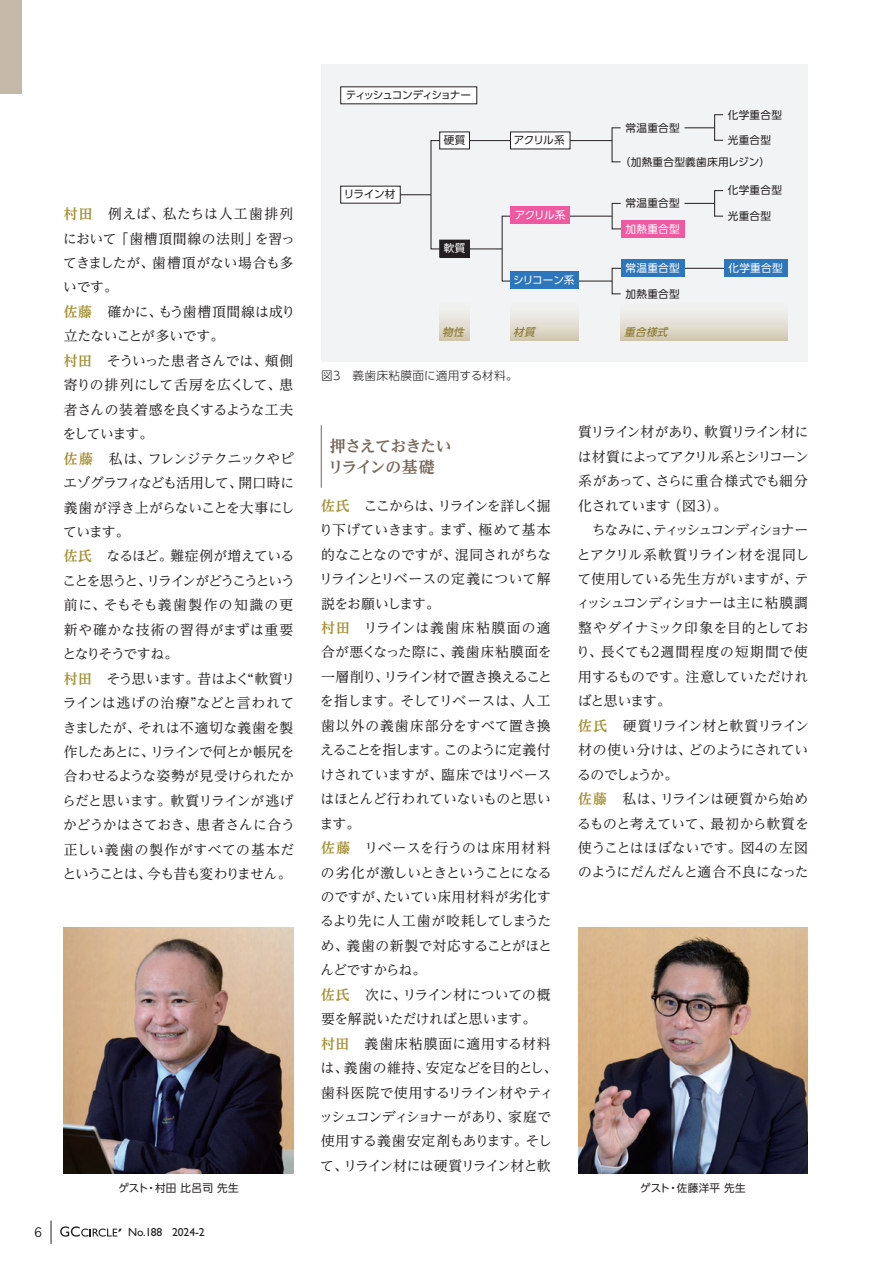
<style>
.page{position:relative;width:893px;height:1263px;background:#fff}
.page>*{position:absolute;margin:0;border:0;box-sizing:border-box;transform-origin:0 0}
.t1{font:700 15.9px/21.3px "UD Reimin Pr 6 N";letter-spacing:-.05em;color:#766758}
.t2{font:13.8px/24.5px "UD Reimin Pr 6 N";letter-spacing:-.02em;color:#231f20}
.t3{font:13.35px "Copperplate Gothic Std 29 AB";color:#231f20}
.t4{font:300 11.7px "UD Shin Go Pr 6 N";letter-spacing:.025em;color:#231f20}
.t5{font:11.7px "Gill Sans Std";letter-spacing:-.01em;color:#231f20}
.t6{font:10.65px "UD Shin Go Pr 6 N";letter-spacing:.025em;color:#231f20}
.t7{font:10.65px "UD Shin Go Pr 6 N";letter-spacing:.025em;color:#fff}
.t8{font:10.65px "UD Shin Go Pr 6 N";letter-spacing:-.11em;color:#231f20}
.t9{font:italic 500 10.65px "UD Shin Go Pr 6 N";color:#937f3a}
.s1{font-weight:700;color:#a79137}
.s2{font-family:"UD Shin Go C Oniz Pr 6 N"}
</style>
<div class="page">
<div style="left:0;top:0;width:21px;height:94px;background:#c4b8a8"></div>
<hr style="left:321px;top:425px;width:1px;height:63px;background:#766758">
<img style="left:64px;top:927px;width:229px;height:247px">
<img style="left:578px;top:927px;width:230px;height:247px">
<div style="left:321px;top:64px;width:487px;height:297px;background:#f2f3f4"></div>
<div style="left:714px;top:115px;width:9px;height:25px;border:1px solid #231f20"></div>
<div style="left:714px;top:190px;width:9px;height:26px;border:1px solid #231f20"></div>
<svg style="left:431px;top:140px;width:194px;height:109px"></svg>
<svg style="left:612px;top:268px;width:112px;height:26px"></svg>
<hr style="left:684px;top:203px;width:31px;height:1px;background:#231f20">
<hr style="left:684px;top:128px;width:31px;height:1px;background:#231f20">
<hr style="left:395px;top:194px;width:36px;height:1px;background:#231f20">
<div style="left:621px;top:298px;width:166px;height:42px;background:linear-gradient(to bottom,#f8faff,#d5cdb9)"></div>
<div style="left:510px;top:298px;width:68px;height:42px;background:linear-gradient(to bottom,#f8faff,#d5cdb9)"></div>
<div style="left:440px;top:298px;width:29px;height:42px;background:linear-gradient(to bottom,#f8faff,#d5cdb9)"></div>
<div style="left:341px;top:87px;width:136px;height:17px;background:#fff"></div>
<div style="left:341px;top:186px;width:59px;height:17px;background:#fff"></div>
<div style="left:440px;top:132px;width:29px;height:17px;background:#fff"></div>
<div style="left:439px;top:132px;width:31px;height:17px;border:1px solid #231f20"></div>
<div style="left:510px;top:132px;width:60px;height:17px;background:#fff"></div>
<div style="left:510px;top:207px;width:60px;height:17px;background:#ef59a1"></div>
<div style="left:621px;top:220px;width:63px;height:17px;background:#ef59a1"></div>
<div style="left:621px;top:260px;width:63px;height:17px;background:#2e76bc"></div>
<div style="left:724px;top:260px;width:63px;height:17px;background:#2e76bc"></div>
<div style="left:510px;top:271px;width:68px;height:17px;background:#2e76bc"></div>
<div style="left:440px;top:240px;width:29px;height:17px;background:#231f20"></div>
<div style="left:439px;top:240px;width:31px;height:17px;border:1px solid #231f20"></div>
<svg style="left:51px;top:1220px;width:1px;height:24px"></svg>
<svg style="left:60px;top:1226px;width:62px;height:10px"></svg>
<p class="t2" style="left:62px;top:201px;width:235px"><span class="s1">村田　</span>例えば、私たちは人工歯排列において「歯槽頂間線の法則」を習ってきましたが、歯槽頂がない場合も多いです。<br><span class="s1">佐藤　</span>確かに、もう歯槽頂間線は成り立たないことが多いです。<br><span class="s1">村田　</span>そういった患者さんでは、頰側寄りの排列にして舌房を広くして、患者さんの装着感を良くするような工夫をしています。<br><span class="s1">佐藤　</span>私は、フレンジテクニックやピエゾグラフィなども活用して、開口時に義歯が浮き上がらないことを大事にしています。<br><span class="s1">佐氏　</span>なるほど。難症例が増えていることを思うと、リラインがどうこうという前に、そもそも義歯製作の知識の更新や確かな技術の習得がまずは重要となりそうですね。<br><span class="s1">村田　</span>そう思います。昔はよく“軟質リラインは逃げの治療”などと言われてきましたが、それは不適切な義歯を製作したあとに、リラインで何とか帳尻を合わせるような姿勢が見受けられたからだと思います。軟質リラインが逃げかどうかはさておき、患者さんに合う正しい義歯の製作がすべての基本だということは、今も昔も変わりません。</p>
<p class="t8" style="left:346px;top:86px;width:127px">ティッシュコンディショナー</p>
<p class="t6" style="left:344px;top:186px;width:53px">リライン材</p>
<p class="t6" style="left:444px;top:132px;width:23px">硬質</p>
<p class="t7" style="left:444px;top:240px;width:23px">軟質</p>
<p class="t9" style="left:442px;top:323px;width:27px">物性</p>
<p class="t6" style="left:514px;top:132px;width:52px">アクリル系</p>
<p class="t7" style="left:515px;top:207px;width:52px">アクリル系</p>
<p class="t7" style="left:513px;top:271px;width:63px">シリコーン系</p>
<p class="t6" style="left:728px;top:106px;width:56px">化学重合型</p>
<p class="t6" style="left:728px;top:132px;width:45px">光重合型</p>
<p class="t6" style="left:728px;top:182px;width:56px">化学重合型</p>
<p class="t6" style="left:728px;top:207px;width:45px">光重合型</p>
<p class="t6" style="left:626px;top:119px;width:56px">常温重合型</p>
<p class="t6" style="left:620px;top:153px;width:152px">（加熱重合型義歯床用レジン）</p>
<p class="t6" style="left:626px;top:195px;width:56px">常温重合型</p>
<p class="t7" style="left:626px;top:220px;width:56px">加熱重合型</p>
<p class="t7" style="left:626px;top:260px;width:56px">常温重合型</p>
<p class="t6" style="left:626px;top:285px;width:56px">加熱重合型</p>
<p class="t7" style="left:728px;top:260px;width:56px">化学重合型</p>
<p class="t9" style="left:513px;top:323px;width:27px">材質</p>
<p class="t9" style="left:624px;top:323px;width:49px">重合様式</p>
<p class="t4" style="left:321px;top:366px;width:198px">図<span class="s2">3</span>　義歯床粘膜面に適用する材料。</p>
<p class="t1" style="left:328px;top:435px;width:126px">押さえておきたいリラインの基礎</p>
<p class="t2" style="left:319px;top:493px;width:240px"><span class="s1">佐氏　</span>ここからは、リラインを詳しく掘り下げていきます。まず、極めて基本的なことなのですが、混同されがちなリラインとリベースの定義について解説をお願いします。<br><span class="s1">村田　</span>リラインは義歯床粘膜面の適合が悪くなった際に、義歯床粘膜面を一層削り、リライン材で置き換えることを指します。そしてリベースは、人工歯以外の義歯床部分をすべて置き換えることを指します。このように定義付けされていますが、臨床ではリベースはほとんど行われていないものと思います。<br><span class="s1">佐藤　</span>リベースを行うのは床用材料の劣化が激しいときということになるのですが、たいてい床用材料が劣化するより先に人工歯が咬耗してしまうため、義歯の新製で対応することがほとんどですからね。<br><span class="s1">佐氏　</span>次に、リライン材についての概要を解説いただければと思います。<br><span class="s1">村田　</span>義歯床粘膜面に適用する材料は、義歯の維持、安定などを目的とし、歯科医院で使用するリライン材やティッシュコンディショナーがあり、家庭で使用する義歯安定剤もあります。そして、リライン材には硬質リライン材と軟</p>
<p class="t2" style="left:576px;top:419px;width:234px">質リライン材があり、軟質リライン材には材質によってアクリル系とシリコーン系があって、さらに重合様式でも細分化されています（図3）。<br>　ちなみに、ティッシュコンディショナーとアクリル系軟質リライン材を混同して使用している先生方がいますが、ティッシュコンディショナーは主に粘膜調整やダイナミック印象を目的としており、長くても2週間程度の短期間で使用するものです。注意していただければと思います。<br><span class="s1">佐氏　</span>硬質リライン材と軟質リライン材の使い分けは、どのようにされているのでしょうか。<br><span class="s1">佐藤　</span>私は、リラインは硬質から始めるものと考えていて、最初から軟質を使うことはほぼないです。図4の左図のようにだんだんと適合不良になった</p>
<p class="t6" style="left:118px;top:1179px;width:122px">ゲスト・村田比呂司先生</p>
<p class="t6" style="left:640px;top:1179px;width:107px">ゲスト・佐藤洋平先生</p>
<p class="t3" style="left:34px;top:1224px;width:10px">6</p>
<p class="t5" style="left:128px;top:1226px;width:78px">No.188 2024-2</p>
</div>
